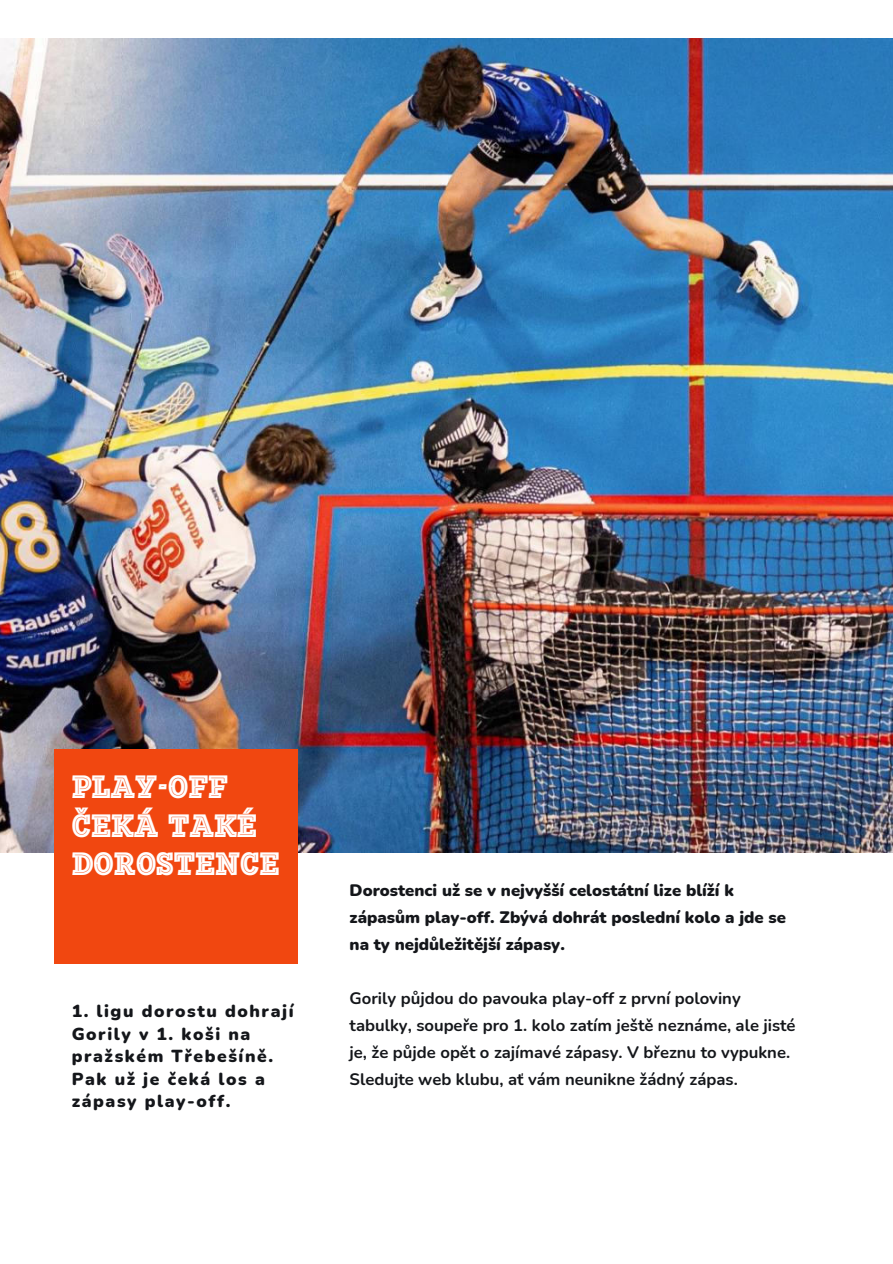
<style>
.page{position:relative;width:893px;height:1264px;background:#fff}
.page>*{position:absolute;margin:0;border:0;box-sizing:border-box;transform-origin:0 0}
.t1{font:31.8px/38.2px "Motel Slab Premium B";color:#fff}
.t2{font:900 17.4px/22.5px "Nunito";letter-spacing:.09em;color:#14161a}
.t3{font:700 16.65px/27px "Nunito";color:#14161a}
.t4{font:900 16.65px/27px "Nunito";color:#14161a}
</style>
<div class="page">
<img style="left:0;top:39px;width:892px;height:813px">
<div style="left:54px;top:750px;width:244px;height:213px;background:#f14710"></div>
<h1 class="t1" style="left:72px;top:768px;width:209px">PLAY-OFF<br>ČEKÁ TAKÉ<br>DOROSTENCE</h1>
<p class="t2" style="left:72px;top:999px;width:223px">1. ligu dorostu dohrají<br>Gorily v 1. koši na pražském Třebešíně.<br>Pak už je čeká los a zápasy play-off.</p>
<p class="t4" style="left:349px;top:876px;width:438px">Dorostenci už se v nejvyšší celostátní lize blíží k zápasům play-off. Zbývá dohrát poslední kolo a jde se na ty nejdůležitější zápasy.</p>
<p class="t3" style="left:349px;top:984px;width:447px">Gorily půjdou do pavouka play-off z první poloviny tabulky, soupeře pro 1. kolo zatím ještě neznáme, ale jisté je, že půjde opět o zajímavé zápasy. V březnu to vypukne.<br>Sledujte web klubu, ať vám neunikne žádný zápas.</p>
</div>
